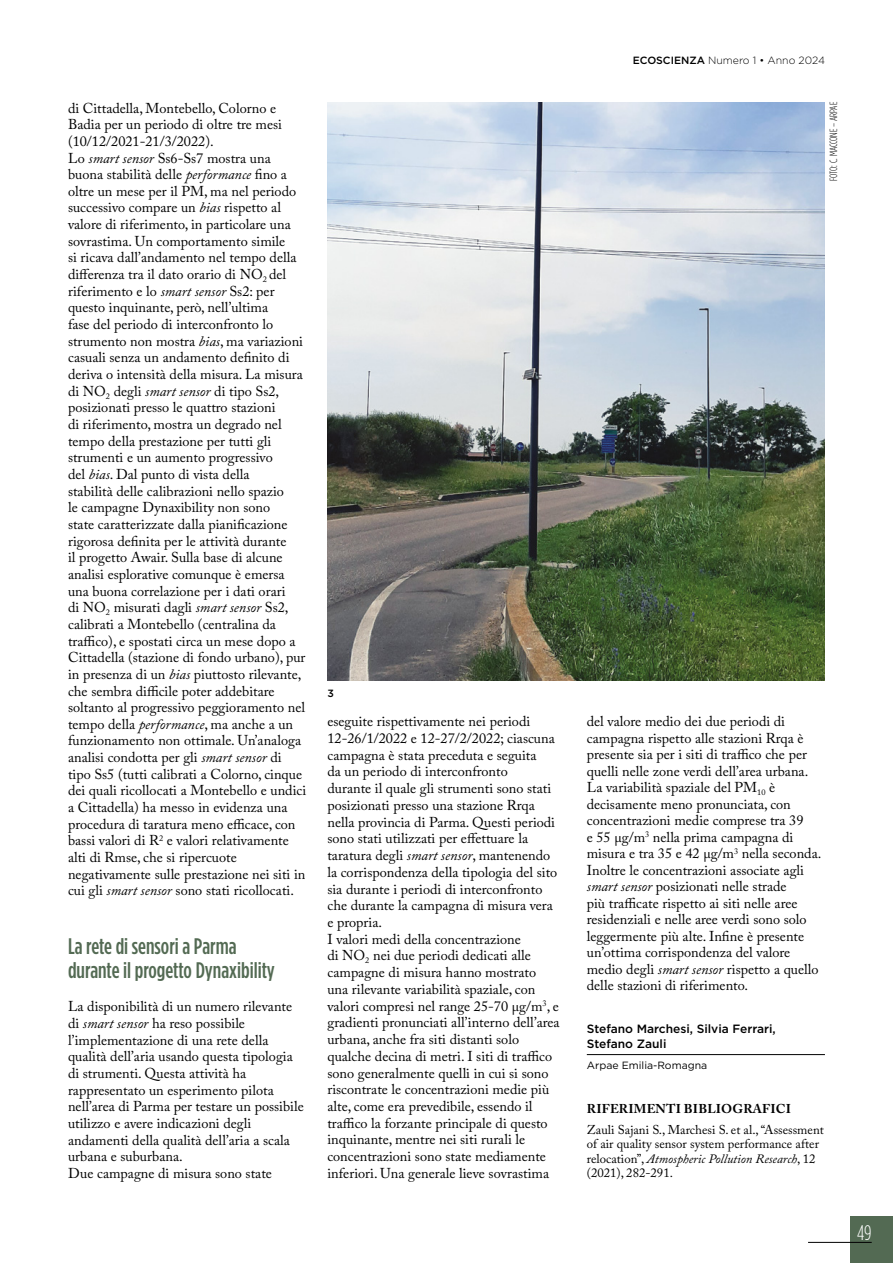
<style>
.page{position:relative;width:893px;height:1263px;background:#fff}
.page>*{position:absolute;margin:0;border:0;box-sizing:border-box;transform-origin:0 0}
.titolo_paragrafo{font:500 condensed 22.5px/24.2px "Gotham HTF";color:#536a53}
.t1{font:300 condensed 21px "Gotham HTF";color:#fff}
.testo_principale{font:14.25px/16.6px "Adobe Caslon Pro";color:#000}
.Note_-_Testo{font:12.75px/14.2px "Adobe Caslon Pro";color:#000}
.Note_-_Scritta{font:700 12.75px "Adobe Caslon Pro";letter-spacing:.015em;color:#000}
.Autore{font:500 12px/15px "Gotham HTF";color:#000}
.t2{font:300 10.5px "Gotham HTF";color:#000}
.Credit_foto{font:300 condensed 10.5px "Gotham HTF";letter-spacing:-.01em;color:#000}
.Carica___Traduzione{font:10.5px "Gotham HTF";color:#000}
.Didascalie_piè_pagin{font:500 10.5px "Gotham HTF";color:#000}
.s1{font-style:italic}
.s2{font-weight:500}
</style>
<div class="page">
<div style="left:850px;top:1216px;width:43px;height:47px;background:#536a53"></div>
<hr style="left:808px;top:1242px;width:64px;height:1px;background:#000">
<img style="left:327px;top:102px;width:498px;height:578px">
<hr style="left:587px;top:1054px;width:238px;height:1px;background:#000">
<p class="testo_principale" style="left:68px;top:99px;width:216px">di Cittadella, Montebello, Colorno e<br>Badia per un periodo di oltre tre mesi (10/12/2021-21/3/2022).</p>
<p class="testo_principale" style="left:68px;top:149px;width:240px">Lo <span class="s1">smart sensor</span> Ss6-Ss7 mostra una buona stabilità delle <span class="s1">performance</span> fino a oltre un mese per il PM, ma nel periodo successivo compare un <span class="s1">bias</span> rispetto al valore di riferimento, in particolare una sovrastima. Un comportamento simile<br>si ricava dall’andamento nel tempo della differenza tra il dato orario di NO<sub>2</sub> del riferimento e lo <span class="s1">smart sensor</span> Ss2: per questo inquinante, però, nell’ultima<br>fase del periodo di interconfronto lo strumento non mostra <span class="s1">bias</span>, ma variazioni casuali senza un andamento definito di deriva o intensità della misura. La misura di NO<sub>2</sub> degli <span class="s1">smart sensor</span> di tipo Ss2, posizionati presso le quattro stazioni<br>di riferimento, mostra un degrado nel tempo della prestazione per tutti gli strumenti e un aumento progressivo<br>del <span class="s1">bias</span>. Dal punto di vista della<br>stabilità delle calibrazioni nello spazio<br>le campagne Dynaxibility non sono<br>state caratterizzate dalla pianificazione rigorosa definita per le attività durante<br>il progetto Awair. Sulla base di alcune analisi esplorative comunque è emersa una buona correlazione per i dati orari<br>di NO<sub>2</sub> misurati dagli <span class="s1">smart sensor</span> Ss2, calibrati a Montebello (centralina da traffico), e spostati circa un mese dopo a Cittadella (stazione di fondo urbano), pur in presenza di un <span class="s1">bias</span> piuttosto rilevante, che sembra difficile poter addebitare soltanto al progressivo peggioramento nel tempo della <span class="s1">performance</span>, ma anche a un funzionamento non ottimale. Un’analoga analisi condotta per gli <span class="s1">smart sensor</span> di tipo Ss5 (tutti calibrati a Colorno, cinque dei quali ricollocati a Montebello e undici a Cittadella) ha messo in evidenza una procedura di taratura meno efficace, con bassi valori di R<sup>2</sup> e valori relativamente alti di Rmse, che si ripercuote negativamente sulle prestazione nei siti in cui gli <span class="s1">smart sensor</span> sono stati ricollocati.</p>
<p class="titolo_paragrafo" style="left:68px;top:933px;width:208px">La rete di sensori a Parma durante il progetto Dynaxibility</p>
<p class="testo_principale" style="left:68px;top:998px;width:237px">La disponibilità di un numero rilevante di <span class="s1">smart sensor</span> ha reso possibile l’implementazione di una rete della qualità dell’aria usando questa tipologia di strumenti. Questa attività ha rappresentato un esperimento pilota nell’area di Parma per testare un possibile utilizzo e avere indicazioni degli andamenti della qualità dell’aria a scala urbana e suburbana.</p>
<p class="testo_principale" style="left:68px;top:1165px;width:205px">Due campagne di misura sono state</p>
<p class="Didascalie_piè_pagin" style="left:327px;top:688px;width:8px">3</p>
<p class="testo_principale" style="left:327px;top:713px;width:231px">eseguite rispettivamente nei periodi 12-26/1/2022 e 12-27/2/2022; ciascuna campagna è stata preceduta e seguita<br>da un periodo di interconfronto<br>durante il quale gli strumenti sono stati posizionati presso una stazione Rrqa nella provincia di Parma. Questi periodi sono stati utilizzati per effettuare la taratura degli <span class="s1">smart sensor</span>, mantenendo la corrispondenza della tipologia del sito sia durante i periodi di interconfronto che durante la campagna di misura vera e propria.</p>
<p class="testo_principale" style="left:327px;top:930px;width:234px">I valori medi della concentrazione<br>di NO<sub>2</sub> nei due periodi dedicati alle campagne di misura hanno mostrato una rilevante variabilità spaziale, con valori compresi nel range 25-70 µg/m<sup>3</sup>, e gradienti pronunciati all’interno dell’area urbana, anche fra siti distanti solo qualche decina di metri. I siti di traffico sono generalmente quelli in cui si sono riscontrate le concentrazioni medie più alte, come era prevedibile, essendo il traffico la forzante principale di questo inquinante, mentre nei siti rurali le concentrazioni sono state mediamente inferiori. Una generale lieve sovrastima</p>
<p class="t2" style="left:633px;top:55px;width:194px"><span class="s2">ECOSCIENZA</span> Numero 1 • Anno 2024</p>
<p class="Credit_foto" style="left:828px;top:181px;width:80px;rotate:-90deg">FOTO: C. MACCONE – ARPAE</p>
<p class="testo_principale" style="left:587px;top:713px;width:223px">del valore medio dei due periodi di campagna rispetto alle stazioni Rrqa è presente sia per i siti di traffico che per quelli nelle zone verdi dell’area urbana.</p>
<p class="testo_principale" style="left:587px;top:779px;width:236px">La variabilità spaziale del PM<sub>10</sub> è decisamente meno pronunciata, con concentrazioni medie comprese tra 39<br>e 55 µg/m<sup>3</sup> nella prima campagna di misura e tra 35 e 42 µg/m<sup>3</sup> nella seconda.<br>Inoltre le concentrazioni associate agli <span class="s1">smart sensor</span> posizionati nelle strade<br>più trafficate rispetto ai siti nelle aree residenziali e nelle aree verdi sono solo leggermente più alte. Infine è presente un’ottima corrispondenza del valore medio degli <span class="s1">smart sensor</span> rispetto a quello delle stazioni di riferimento.</p>
<p class="Autore" style="left:587px;top:1021px;width:190px">Stefano Marchesi, Silvia Ferrari,<br>Stefano Zauli</p>
<p class="Carica___Traduzione" style="left:587px;top:1060px;width:122px">Arpae Emilia-Romagna</p>
<p class="Note_-_Scritta" style="left:587px;top:1101px;width:206px">RIFERIMENTI BIBLIOGRAFICI</p>
<p class="Note_-_Testo" style="left:587px;top:1122px;width:239px">Zauli Sajani S., Marchesi S. et al., “Assessment of air quality sensor system performance after relocation”, <span class="s1">Atmospheric Pollution Research</span>, 12 (2021), 282-291.</p>
<h2 class="t1" style="left:857px;top:1221px;width:16px">49</h2>
</div>
